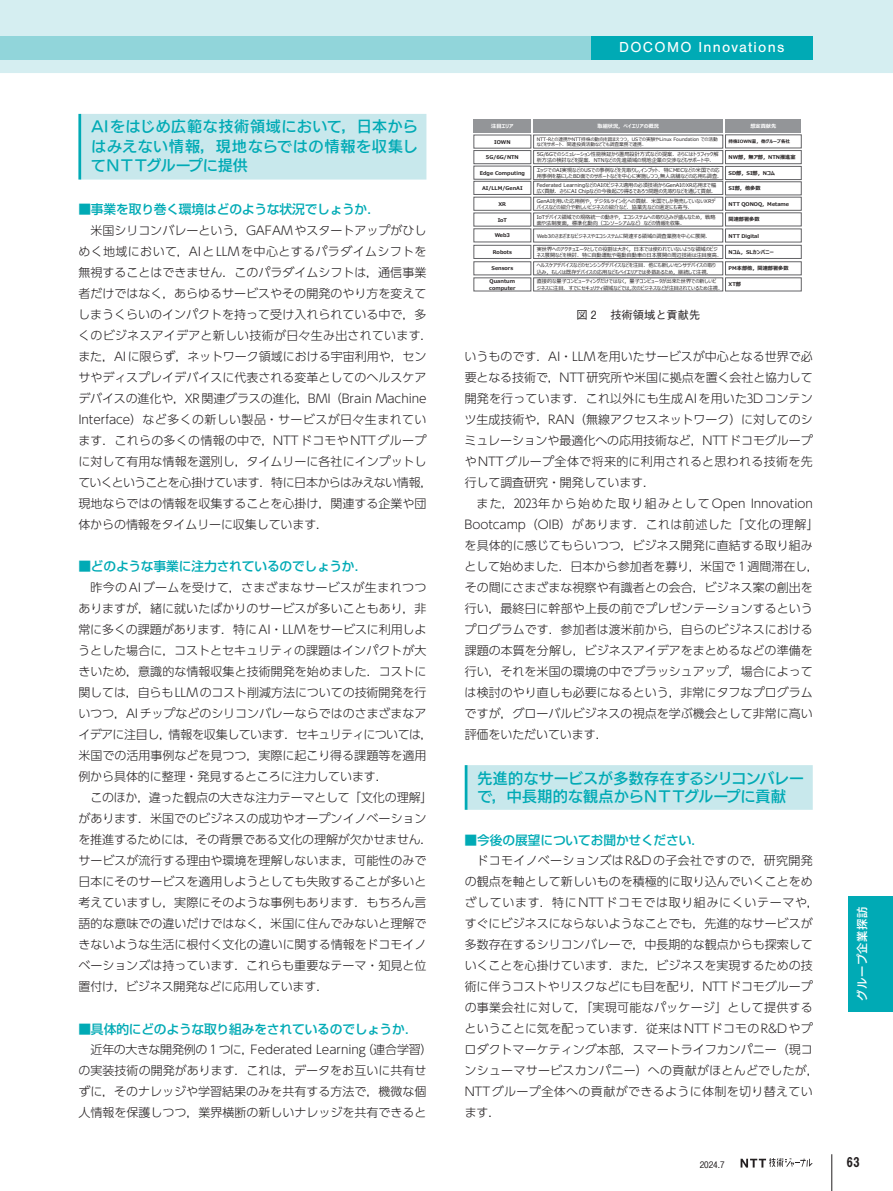
<style>
.page{position:relative;width:893px;height:1191px;background:#fff}
.page>*{position:absolute;margin:0;border:0;box-sizing:border-box;transform-origin:0 0}
.t1{font:15px/19.5px "New Rodin Pro DB";letter-spacing:.02em;color:#00aab5;text-align:justify}
.t2{font:15px "Nimbus San";letter-spacing:.085em;color:#fff}
.t3{font:13.5px "Midashi Go Pro MB31";color:#231f20}
.t4{font:500 12.75px "Shin Go Pr 6";letter-spacing:-.015em;color:#00aab5}
.t5{font:300 12px/21px "UD Shin Go Pr 6";color:#231f20}
.t6{font:500 11.25px "Gothic BBB Pr 6";color:#231f20}
.t7{font:11.25px "New Rodin Pro DB";letter-spacing:.06em;color:#fff}
.t8{font:500 9px "Gothic BBB Pro";color:#231f20}
.t9{font:6.9px "Yu Gothic";color:#231f20}
.t10{font:5.1px/6.1px "Meiryo UI";color:#231f20}
.t11{font:700 5.1px/6.1px "Meiryo UI";color:#231f20}
.t12{font:700 5.1px "Meiryo UI";color:#fff}
.t13{font:4.8px/5.7px "Meiryo UI";color:#231f20}
.t14{font:700 4.5px "Meiryo UI";color:#231f20}
</style>
<div class="page">
<svg style="left:741px;top:1158px;width:72px;height:9px"></svg>
<hr style="left:831px;top:1154px;width:1px;height:37px;background:#231f20">
<div style="left:0;top:0;width:893px;height:73px;background:#d5eef1"></div>
<div style="left:0;top:36px;width:812px;height:24px;background:#91d5da"></div>
<div style="left:591px;top:36px;width:221px;height:24px;background:#00aab5"></div>
<div style="left:848px;top:896px;width:45px;height:116px;background:#00aab5"></div>
<div style="left:81px;top:114px;width:345px;height:66px;background:#c8e8ec"></div>
<hr style="left:78px;top:114px;width:3px;height:65px;background:#00aab5">
<div style="left:467px;top:765px;width:346px;height:45px;background:#c8e8ec"></div>
<hr style="left:465px;top:765px;width:2px;height:44px;background:#00aab5">
<div style="left:474px;top:120px;width:57px;height:13px;background:#939598"></div>
<div style="left:474px;top:150px;width:57px;height:14px;border:1px solid #636366"></div>
<div style="left:474px;top:181px;width:57px;height:14px;border:1px solid #636366"></div>
<div style="left:474px;top:197px;width:57px;height:13px;border:1px solid #636366"></div>
<div style="left:474px;top:228px;width:57px;height:14px;border:1px solid #636366"></div>
<div style="left:474px;top:245px;width:57px;height:14px;border:1px solid #636366"></div>
<div style="left:474px;top:261px;width:57px;height:14px;border:1px solid #636366"></div>
<div style="left:534px;top:120px;width:189px;height:13px;background:#939598"></div>
<div style="left:725px;top:120px;width:76px;height:13px;background:#939598"></div>
<div style="left:533px;top:150px;width:190px;height:14px;border:1px solid #636366"></div>
<div style="left:533px;top:166px;width:190px;height:14px;border:1px solid #636366"></div>
<div style="left:533px;top:181px;width:190px;height:14px;border:1px solid #636366"></div>
<div style="left:533px;top:197px;width:190px;height:13px;border:1px solid #636366"></div>
<div style="left:533px;top:245px;width:190px;height:14px;border:1px solid #636366"></div>
<div style="left:533px;top:261px;width:190px;height:14px;border:1px solid #636366"></div>
<div style="left:725px;top:197px;width:76px;height:13px;border:1px solid #636366"></div>
<div style="left:725px;top:150px;width:76px;height:14px;border:1px solid #636366"></div>
<div style="left:725px;top:166px;width:76px;height:14px;border:1px solid #636366"></div>
<div style="left:725px;top:181px;width:76px;height:14px;border:1px solid #636366"></div>
<div style="left:725px;top:261px;width:76px;height:14px;border:1px solid #636366"></div>
<div style="left:725px;top:245px;width:76px;height:14px;border:1px solid #636366"></div>
<p class="t1" style="left:91px;top:116px;width:328px">AIをはじめ広範な技術領域において，日本からはみえない情報，現地ならではの情報を収集してＮＴＴグループに提供</p>
<p class="t4" style="left:78px;top:199px;width:303px">■事業を取り巻く環境はどのような状況でしょうか．</p>
<p class="t5" style="left:78px;top:219px;width:356px;text-indent:12px">米国シリコンバレーという，GAFAMやスタートアップがひしめく地域において，AIとLLMを中心とするパラダイムシフトを無視することはできません．このパラダイムシフトは，通信事業者だけではなく，あらゆるサービスやその開発のやり方を変えてしまうくらいのインパクトを持って受け入れられている中で，多くのビジネスアイデアと新しい技術が日々生み出されています．また，AIに限らず，ネットワーク領域における宇宙利用や，センサやディスプレイデバイスに代表される変革としてのヘルスケアデバイスの進化や，XR関連グラスの進化，BMI（Brain Machine Interface）など多くの新しい製品・サービスが日々生まれています．これらの多くの情報の中で，NTTドコモやNTTグループに対して有用な情報を選別し，タイムリーに各社にインプットしていくということを心掛けています．特に日本からはみえない情報，現地ならではの情報を収集することを心掛け，関連する企業や団体からの情報をタイムリーに収集しています．</p>
<p class="t4" style="left:78px;top:556px;width:290px">■どのような事業に注力されているのでしょうか．</p>
<p class="t5" style="left:78px;top:576px;width:356px;text-indent:12px">昨今のAIブームを受けて，さまざまなサービスが生まれつつありますが，緒に就いたばかりのサービスが多いこともあり，非常に多くの課題があります．特にAI・LLMをサービスに利用しようとした場合に，コストとセキュリティの課題はインパクトが大きいため，意識的な情報収集と技術開発を始めました．コストに関しては，自らもLLMのコスト削減方法についての技術開発を行いつつ，AIチップなどのシリコンバレーならではのさまざまなアイデアに注目し，情報を収集しています．セキュリティについては，米国での活用事例などを見つつ，実際に起こり得る課題等を適用例から具体的に整理・発見するところに注力しています．</p>
<p class="t5" style="left:78px;top:786px;width:356px;text-indent:12px">このほか，違った観点の大きな注力テーマとして「文化の理解」があります．米国でのビジネスの成功やオープンイノベーションを推進するためには，その背景である文化の理解が欠かせません．サービスが流行する理由や環境を理解しないまま，可能性のみで日本にそのサービスを適用しようとしても失敗することが多いと考えていますし，実際にそのような事例もあります．もちろん言語的な意味での違いだけではなく，米国に住んでみないと理解できないような生活に根付く文化の違いに関する情報をドコモイノベーションズは持っています．これらも重要なテーマ・知見と位置付け，ビジネス開発などに応用しています．</p>
<p class="t4" style="left:78px;top:1018px;width:341px">■具体的にどのような取り組みをされているのでしょうか．</p>
<p class="t5" style="left:78px;top:1038px;width:356px;text-indent:12px">近年の大きな開発例の 1 つに，Federated Learning（連合学習）の実装技術の開発があります．これは，データをお互いに共有せずに，そのナレッジや学習結果のみを共有する方法で，機微な個人情報を保護しつつ，業界横断の新しいナレッジを共有できると</p>
<p class="t2" style="left:619px;top:39px;width:167px">DOCOMO Innovations</p>
<p class="t12" style="left:491px;top:123px;width:24px">注目エリア</p>
<p class="t11" style="left:494px;top:139px;width:18px">IOWN</p>
<p class="t11" style="left:486px;top:154px;width:34px">5G/6G/NTN</p>
<p class="t11" style="left:480px;top:170px;width:47px">Edge Computing</p>
<p class="t11" style="left:482px;top:185px;width:42px">AI/LLM/GenAI</p>
<p class="t11" style="left:498px;top:201px;width:9px">XR</p>
<p class="t11" style="left:498px;top:217px;width:11px">IoT</p>
<p class="t11" style="left:495px;top:233px;width:17px">Web3</p>
<p class="t11" style="left:493px;top:249px;width:20px">Robots</p>
<p class="t11" style="left:491px;top:266px;width:23px">Sensors</p>
<p class="t11" style="left:489px;top:279px;width:28px">Quantum computer</p>
<p class="t12" style="left:597px;top:123px;width:63px">取組状況，ベイエリアの概況</p>
<p class="t12" style="left:750px;top:123px;width:27px">想定貢献先</p>
<p class="t13" style="left:537px;top:136px;width:183px">NTT-Rとの連携やNTT持株の動向を踏まえつつ，USでの実験やLinux Foundation での活動などをサポート．関連投資活動などでも調査業務で連携．</p>
<p class="t10" style="left:537px;top:151px;width:183px">5G/6Gでのシミュレーション性能検証から置局設計方式などの提案．さらにはトラフィック解析方法の検討などを提案．NTNなどの先進領域の現地企業の交渉などもサポート中．</p>
<p class="t10" style="left:537px;top:167px;width:187px">エッジでのAI実現などのUSでの事例などを先取りし,インプット．特にMECなどの米国での応用事例を基にしたBD面でのサポートなどを中心に実施しつつ,無人店舗などの応用も調査．</p>
<p class="t10" style="left:537px;top:182px;width:181px">Federated LearningなどのAIのビジネス適用の必須技術からGenAIのXR応用まで幅広く貢献．さらにAI Chipなどの今後起こり得るであろう問題の先取りなどを通じて貢献．</p>
<p class="t10" style="left:537px;top:198px;width:181px">GenAIを用いた応用例や，デジタルツイン化への貢献．米国でしか発売していないXRデバイスなどの紹介や新しいビジネスの紹介など．協業先などの選定にも寄与．</p>
<p class="t10" style="left:537px;top:214px;width:180px">IoTデバイス領域での規格統一の動きや，エコシステムへの取り込みが盛んなため，戦略面や法制度面，標準化動向（コンソーシアムなど）などの情報を収集．</p>
<p class="t10" style="left:537px;top:233px;width:176px">Web3のさまざまなビジネスやエコシステムに関連する領域の調査業務を中心に展開．</p>
<p class="t10" style="left:537px;top:246px;width:187px">実世界へのアクチュエータとしての役割は大きく，日本では使われていないような領域のビジネス展開などを検討．特に自動運転や電動自動車の日本展開の周辺技術は注目度高．</p>
<p class="t10" style="left:537px;top:263px;width:181px">ヘルスケアデバイスなどのセンシングデバイスなどを注目．他にも新しいセンサデバイスの取り込み，もしくは既存デバイスの応用などもベイエリアでは多数あるため，継続して注視．</p>
<p class="t10" style="left:537px;top:279px;width:188px">直接的な量子コンピューティングだけではなく，量子コンピュータが出来た世界での新しいビ<br>ジネスに注目．すでにセキュリティ領域などでは,次のビジネスなどが注目されているため注視．</p>
<p class="t14" style="left:729px;top:138px;width:63px">持株IOWN室，他グループ各社</p>
<p class="t11" style="left:729px;top:170px;width:48px">SD部，SI部，Nコム</p>
<p class="t11" style="left:729px;top:186px;width:33px">SI部，他多数</p>
<p class="t11" style="left:729px;top:154px;width:68px">NW部，無ア部，NTN推進室</p>
<p class="t11" style="left:729px;top:201px;width:62px">NTT QONOQ，Metame</p>
<p class="t11" style="left:729px;top:217px;width:32px">関連部署多数</p>
<p class="t11" style="left:729px;top:233px;width:32px">NTT Digital</p>
<p class="t11" style="left:729px;top:249px;width:47px">Nコム，SLカンパニー</p>
<p class="t11" style="left:729px;top:282px;width:14px">XT部</p>
<p class="t11" style="left:729px;top:266px;width:61px">PM本部他，関連部署多数</p>
<p class="t9" style="left:599px;top:305px;width:74px">図2 技術領域と貢献先</p>
<p class="t6" style="left:577px;top:305px;width:125px">図 2 　技術領域と貢献先</p>
<p class="t5" style="left:465px;top:345px;width:350px;text-align:justify">いうものです．AI・LLMを用いたサービスが中心となる世界で必要となる技術で，NTT研究所や米国に拠点を置く会社と協力して開発を行っています．これ以外にも生成AIを用いた3Dコンテンツ生成技術や，RAN（無線アクセスネットワーク）に対してのシミュレーションや最適化への応用技術など，NTTドコモグループやNTTグループ全体で将来的に利用されると思われる技術を先行して調査研究・開発しています．</p>
<p class="t5" style="left:465px;top:492px;width:356px;text-indent:12px">また，2023年から始めた取り組みとして Open Innovation Bootcamp（OIB）があります．これは前述した「文化の理解」を具体的に感じてもらいつつ，ビジネス開発に直結する取り組みとして始めました．日本から参加者を募り，米国で 1 週間滞在し，その間にさまざまな視察や有識者との会合，ビジネス案の創出を行い，最終日に幹部や上長の前でプレゼンテーションするというプログラムです．参加者は渡米前から，自らのビジネスにおける課題の本質を分解し，ビジネスアイデアをまとめるなどの準備を行い，それを米国の環境の中でブラッシュアップ，場合によっては検討のやり直しも必要になるという，非常にタフなプログラムですが，グローバルビジネスの視点を学ぶ機会として非常に高い評価をいただいています．</p>
<p class="t1" style="left:477px;top:767px;width:328px;line-height:18px">先進的なサービスが多数存在するシリコンバレーで，中長期的な観点からＮＴＴグループに貢献</p>
<p class="t4" style="left:465px;top:829px;width:241px">■今後の展望についてお聞かせください．</p>
<p class="t5" style="left:465px;top:849px;width:356px;text-indent:12px">ドコモイノベーションズはR&amp;Dの子会社ですので，研究開発の観点を軸として新しいものを積極的に取り込んでいくことをめざしています．特にNTTドコモでは取り組みにくいテーマや，すぐにビジネスにならないようなことでも，先進的なサービスが多数存在するシリコンバレーで，中長期的な観点からも探索していくことを心掛けています．また，ビジネスを実現するための技術に伴うコストやリスクなどにも目を配り，NTTドコモグループの事業会社に対して，「実現可能なパッケージ」として提供するということに気を配っています．従来はNTTドコモのR&amp;Dやプロダクトマーケティング本部，スマートライフカンパニー（現コンシューマサービスカンパニー）への貢献がほとんどでしたが，<br>NTTグループ全体への貢献ができるように体制を切り替えています．</p>
<p class="t7" style="left:852px;top:1001px;width:96px;rotate:-90deg">グループ企業探訪</p>
<p class="t8" style="left:700px;top:1157px;width:26px">2024.7</p>
<p class="t3" style="left:846px;top:1151px;width:15px">63</p>
</div>
